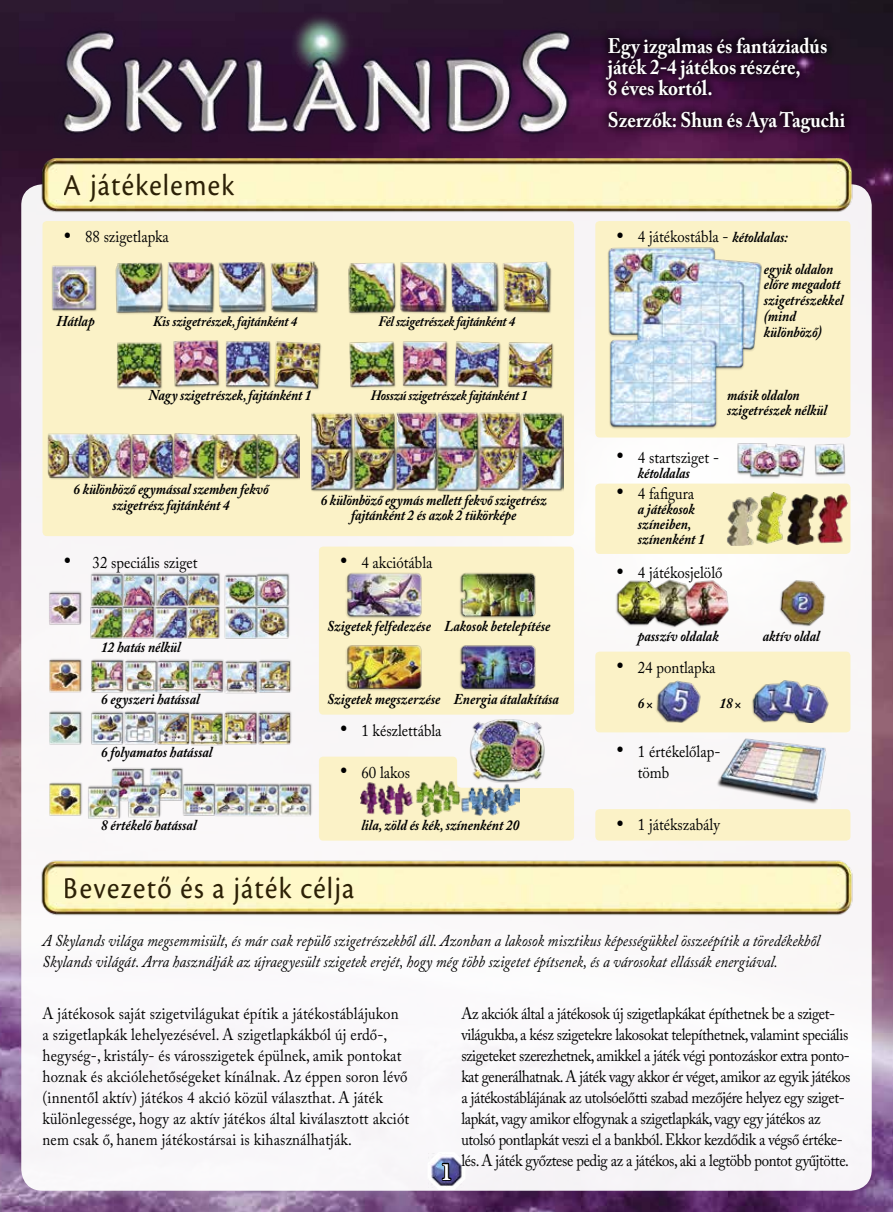
<style>
.page{position:relative;width:893px;height:1212px;background:#fff}
.page>*{position:absolute;margin:0;border:0;box-sizing:border-box;transform-origin:0 0}
.t1{font:31.5px "Cronos Pro";letter-spacing:.045em;color:#2d2208;scale:.9 1}
.t2{font:700 21px/21px "Adobe Caslon Pro";color:#fff;scale:.9 1}
.t3{font:21px "Amerika";color:#fff;scale:1.2 1}
.t4{font:16.5px/21px "Adobe Caslon Pro";color:#000;scale:.9 1}
.t5{font:16.5px/21px "Adobe Caslon Pro";letter-spacing:-.025em;color:#000;scale:.9 1}
.t6{font:italic 16.5px/21px "Adobe Caslon Pro";color:#000;scale:.9 1}
.t7{font:italic 700 15px/15.8px "Adobe Caslon Pro";color:#000;scale:.9 1}
.t8{font:italic 700 14.25px "Adobe Caslon Pro";letter-spacing:-.02em;color:#000;scale:.9 1}
.s1{font-size:24px}
.s2{font-weight:700;font-style:italic;font-size:15px}
</style>
<div class="page">
<img style="left:0;top:0;width:893px;height:1212px">
<div style="left:21px;top:184px;width:851px;height:1007px;background:#f9f7f9;border-radius:21px"></div>
<div style="left:43px;top:221px;width:531px;height:315px;background:#fbf2c7;border-radius:4px"></div>
<div style="left:319px;top:547px;width:255px;height:168px;background:#fbf2c7;border-radius:4px"></div>
<div style="left:595px;top:484px;width:255px;height:70px;background:#fbf2c7;border-radius:4px"></div>
<div style="left:595px;top:652px;width:255px;height:80px;background:#fbf2c7;border-radius:4px"></div>
<img style="left:32px;top:148px;width:829px;height:83px">
<img style="left:41px;top:860px;width:812px;height:56px">
<div style="left:595px;top:221px;width:255px;height:216px;background:#fbf2c7;border-radius:4px"></div>
<div style="left:595px;top:809px;width:255px;height:32px;background:#fbf2c7;border-radius:4px"></div>
<svg style="left:319px;top:757px;width:255px;height:84px;background:#faf2cb"></svg>
<img style="left:32px;top:0;width:570px;height:179px">
<img style="left:346px;top:572px;width:190px;height:119px">
<img style="left:466px;top:719px;width:84px;height:64px">
<img style="left:737px;top:443px;width:109px;height:35px">
<img style="left:608px;top:247px;width:154px;height:182px">
<img style="left:727px;top:493px;width:124px;height:52px">
<img style="left:360px;top:778px;width:160px;height:42px">
<img style="left:616px;top:579px;width:210px;height:49px">
<img style="left:656px;top:680px;width:173px;height:43px">
<img style="left:717px;top:738px;width:109px;height:66px">
<img style="left:42px;top:260px;width:277px;height:54px">
<img style="left:348px;top:261px;width:204px;height:53px">
<img style="left:117px;top:340px;width:204px;height:50px">
<img style="left:47px;top:433px;width:252px;height:47px">
<img style="left:309px;top:383px;width:254px;height:109px">
<img style="left:345px;top:341px;width:218px;height:49px">
<img style="left:49px;top:572px;width:263px;height:247px">
<svg style="left:431px;top:1153px;width:31px;height:33px"></svg>
<svg style="left:598px;top:28px;width:255px;height:114px;background:#2d0d2c"></svg>
<h1 class="t1" style="left:64px;top:167px;width:191px">A játékelemek</h1>
<p class="t4" style="left:64px;top:226px;width:118px"><span class="s1">•</span> 88 szigetlapka</p>
<p class="t7" style="left:56px;top:313px;width:44px">Hátlap</p>
<p class="t8" style="left:153px;top:313px;width:162px">Kis szigetrészek, fajtánként 4</p>
<p class="t8" style="left:379px;top:313px;width:153px">Fél szigetrészek fajtánként 4</p>
<p class="t7" style="left:149px;top:386px;width:182px">Nagy szigetrészek, fajtánként 1</p>
<p class="t8" style="left:371px;top:386px;width:176px">Hosszú szigetrészek fajtánként 1</p>
<p class="t7" style="left:74px;top:481px;width:218px;text-align:center">6 különböző egymással szemben fekvő szigetrész fajtánként 4</p>
<p class="t7" style="left:321px;top:491px;width:253px;text-align:center">6 különböző egymás mellett fekvő szigetrész fajtánként 2 és azok 2 tükörképe</p>
<p class="t4" style="left:64px;top:551px;width:150px"><span class="s1">•</span> 32 speciális sziget</p>
<p class="t4" style="left:340px;top:551px;width:104px"><span class="s1">•</span> 4 akciótábla</p>
<p class="t7" style="left:101px;top:638px;width:90px">12 hatás nélkül</p>
<p class="t7" style="left:101px;top:691px;width:111px">6 egyszeri hatással</p>
<p class="t7" style="left:101px;top:743px;width:125px">6 folyamatos hatással</p>
<p class="t7" style="left:101px;top:817px;width:108px">8 értékelő hatással</p>
<p class="t7" style="left:327px;top:617px;width:250px">Szigetek felfedezése Lakosok betelepítése</p>
<p class="t7" style="left:327px;top:691px;width:259px">Szigetek megszerzése Energia átalakítása</p>
<p class="t4" style="left:340px;top:719px;width:114px"><span class="s1">•</span> 1 készlettábla</p>
<p class="t4" style="left:340px;top:761px;width:79px"><span class="s1">•</span> 60 lakos</p>
<p class="t7" style="left:361px;top:817px;width:177px">lila, zöld és kék, színenként 20</p>
<h1 class="t1" style="left:64px;top:870px;width:324px">Bevezető és a játék célja</h1>
<p class="t2" style="left:608px;top:35px;width:245px">Egy izgalmas és fantáziadús játék 2-4 játékos részére,<br>8 éves kortól.</p>
<p class="t2" style="left:608px;top:109px;width:265px">Szerzők: Shun és Aya Taguchi</p>
<p class="t4" style="left:617px;top:226px;width:192px"><span class="s1">•</span> 4 játékostábla - <span class="s2">kétoldalas:</span></p>
<p class="t7" style="left:764px;top:260px;width:90px">egyik oldalon előre megadott szigetrészekkel (mind különböző)</p>
<p class="t7" style="left:727px;top:386px;width:113px">másik oldalon szigetrészek nélkül</p>
<p class="t4" style="left:617px;top:446px;width:115px"><span class="s1">•</span> 4 startsziget -</p>
<p class="t7" style="left:638px;top:465px;width:59px">kétoldalas</p>
<p class="t4" style="left:617px;top:482px;width:88px"><span class="s1">•</span> 4 fafigura</p>
<p class="t7" style="left:638px;top:501px;width:76px;line-height:15.3px">a játékosok színeiben, színenként 1</p>
<p class="t4" style="left:617px;top:562px;width:119px"><span class="s1">•</span> 4 játékosjelölő</p>
<p class="t7" style="left:638px;top:628px;width:91px">passzív oldalak</p>
<p class="t7" style="left:763px;top:628px;width:65px">aktív oldal</p>
<p class="t4" style="left:617px;top:656px;width:111px"><span class="s1">•</span> 24 pontlapka</p>
<p class="t7" style="left:638px;top:695px;width:18px">6×</p>
<p class="t7" style="left:719px;top:695px;width:26px">18×</p>
<p class="t4" style="left:638px;top:740px;width:93px;text-indent:-21px"><span class="s1">•</span> 1 értékelőlap&shy;tömb</p>
<p class="t4" style="left:617px;top:814px;width:116px"><span class="s1">•</span> 1 játékszabály</p>
<p class="t6" style="left:43px;top:929px;width:865px">A Skylands világa megsemmisült, és már csak repülő szigetrészekből áll. Azonban a lakosok misztikus képességükkel összeépítik a töredékekből<br>Skylands világát. Arra használják az újraegyesült szigetek erejét, hogy még több szigetet építsenek, és a városokat ellássák energiával.</p>
<p class="t4" style="left:43px;top:1003px;width:409px">A játékosok saját szigetvilágukat építik a játékostáblájukon<br>a szigetlapkák lehelyezésével. A szigetlapkákból új erdő-, hegység-, kristály- és városszigetek épülnek, amik pontokat hoznak és akciólehetőségeket kínálnak. Az éppen soron lévő (innentől aktív) játékos 4 akció közül választhat. A játék különlegessége, hogy az aktív játékos által kiválasztott akciót nem csak ő, hanem játékostársai is kihasználhatják.</p>
<p class="t5" style="left:461px;top:1003px;width:434px">Az akciók által a játékosok új szigetlapkákat építhetnek be a sziget&shy;világukba, a kész szigetekre lakosokat telepíthetnek, valamint speciális szigeteket szerezhetnek, amikkel a játék végi pontozáskor extra ponto-- kat generálhatnak. A játék vagy akkor ér véget, amikor az egyik játékos a játékostáblájának az utolsóelőtti szabad mezőjére helyez egy sziget&shy;lapkát, vagy amikor elfogynak a szigetlapkák, vagy egy játékos az utolsó pontlapkát veszi el a bankból. Ekkor kezdődik a végső értéke&shy;lés. A játék győztese pedig az a játékos, aki a legtöbb pontot gyűjtötte.</p>
<p class="t3" style="left:442px;top:1158px;width:9px">1</p>
</div>
